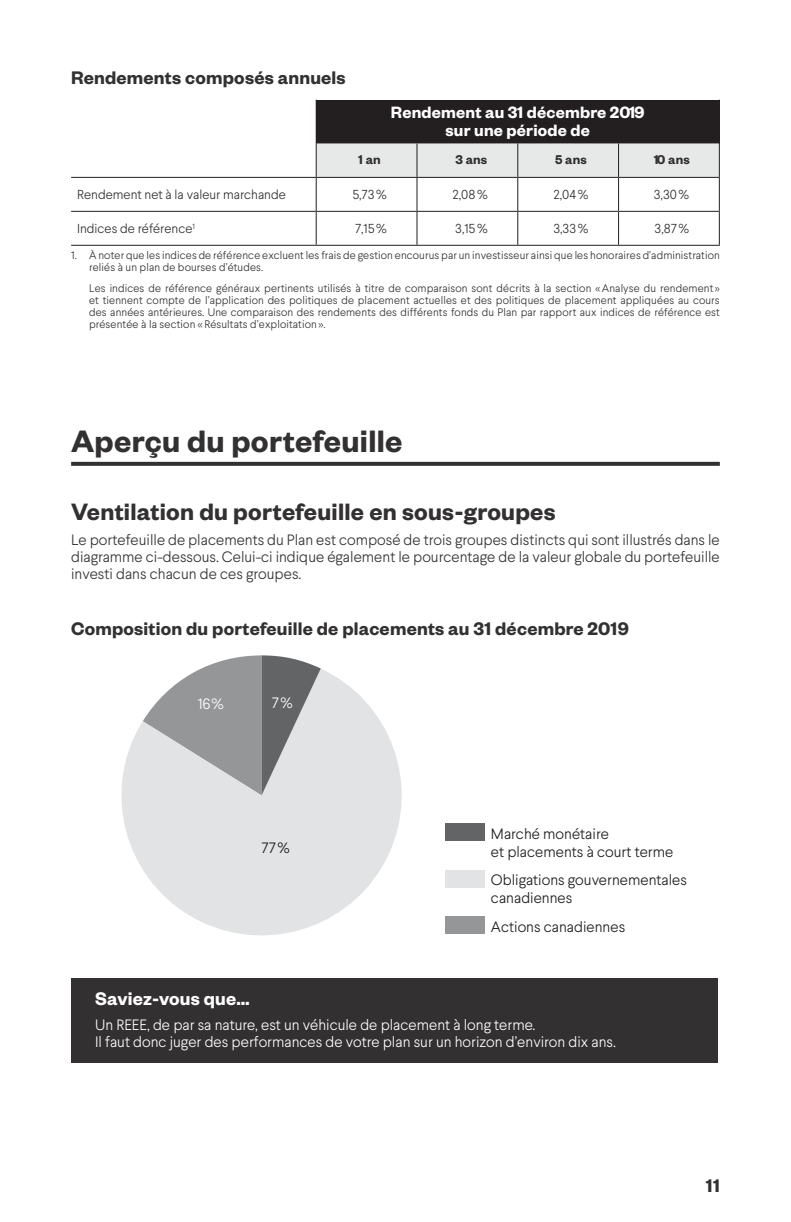
<style>
.page{position:relative;width:791px;height:1222px;background:#fff}
.page>*{position:absolute;margin:0;border:0;box-sizing:border-box;transform-origin:0 0}
.t1{font:600 34px "Founders Grotesk";letter-spacing:.01em;color:#323031}
.t2{font:600 26px "Founders Grotesk";letter-spacing:.01em;color:#323031}
.t3{font:600 20px "Founders Grotesk";letter-spacing:.01em;color:#323031}
.t4{font:600 20px "Founders Grotesk";letter-spacing:.01em;color:#fff}
.t5{font:600 18px/18px "Founders Grotesk";letter-spacing:.01em;color:#fff;text-align:center}
.t6{font:300 15px/17px "Larsseit";color:#323031;text-align:justify}
.t7{font:300 15px/17px "Larsseit";color:#fff}
.t8{font:300 15px/18px "Larsseit";color:#1c1c1b}
.t9{font:600 14px "Founders Grotesk";letter-spacing:.01em;color:#323031}
.t10{font:300 13px "Larsseit";color:#323031}
.t11{font:300 11px/12px "Larsseit";letter-spacing:.01em;color:#323031}
</style>
<div class="page">
<div style="left:71px;top:978px;width:646px;height:85px;background:#323031"></div>
<svg style="left:71px;top:462px;width:648px;height:4px;fill:#323031"></svg>
<div style="left:316px;top:100px;width:403px;height:43px;background:#231f20"></div>
<svg style="left:316px;top:143px;width:402px;height:34px"></svg>
<hr style="left:315px;top:143px;width:1px;height:34px;background:#231f20">
<hr style="left:416px;top:143px;width:1px;height:34px;background:#231f20">
<hr style="left:517px;top:143px;width:1px;height:34px;background:#231f20">
<hr style="left:617px;top:143px;width:1px;height:34px;background:#231f20">
<hr style="left:71px;top:177px;width:245px;height:1px;background:#231f20">
<hr style="left:316px;top:177px;width:101px;height:1px;background:#231f20">
<hr style="left:315px;top:178px;width:1px;height:33px;background:#231f20">
<hr style="left:417px;top:177px;width:100px;height:1px;background:#231f20">
<hr style="left:416px;top:178px;width:1px;height:33px;background:#231f20">
<hr style="left:517px;top:177px;width:101px;height:1px;background:#231f20">
<hr style="left:517px;top:178px;width:1px;height:33px;background:#231f20">
<hr style="left:618px;top:177px;width:101px;height:1px;background:#231f20">
<hr style="left:617px;top:178px;width:1px;height:33px;background:#231f20">
<hr style="left:71px;top:211px;width:245px;height:1px;background:#231f20">
<hr style="left:316px;top:211px;width:101px;height:1px;background:#231f20">
<hr style="left:315px;top:212px;width:1px;height:33px;background:#231f20">
<hr style="left:417px;top:211px;width:100px;height:1px;background:#231f20">
<hr style="left:416px;top:212px;width:1px;height:33px;background:#231f20">
<hr style="left:517px;top:211px;width:101px;height:1px;background:#231f20">
<hr style="left:517px;top:212px;width:1px;height:33px;background:#231f20">
<hr style="left:618px;top:211px;width:101px;height:1px;background:#231f20">
<hr style="left:617px;top:212px;width:1px;height:33px;background:#231f20">
<hr style="left:71px;top:245px;width:245px;height:1px;background:#231f20">
<hr style="left:316px;top:245px;width:101px;height:1px;background:#231f20">
<hr style="left:417px;top:245px;width:100px;height:1px;background:#231f20">
<hr style="left:517px;top:245px;width:101px;height:1px;background:#231f20">
<hr style="left:618px;top:245px;width:101px;height:1px;background:#231f20">
<hr style="left:315px;top:100px;width:1px;height:43px;background:#231f20">
<hr style="left:718px;top:143px;width:1px;height:34px;background:#231f20">
<hr style="left:718px;top:178px;width:1px;height:33px;background:#231f20">
<hr style="left:718px;top:212px;width:1px;height:33px;background:#231f20">
<svg style="left:121px;top:668px;width:281px;height:268px;fill:#e2e3e4"></svg>
<svg style="left:143px;top:655px;width:177px;height:140px"></svg>
<div style="left:445px;top:823px;width:39px;height:18px;background:#636466"></div>
<div style="left:445px;top:870px;width:39px;height:17px;background:#e2e3e4"></div>
<div style="left:445px;top:916px;width:39px;height:18px;background:#949698"></div>
<h3 class="t3" style="left:71px;top:65px;width:276px">Rendements composés annuels</h3>
<h3 class="t5" style="left:391px;top:103px;width:255px">Rendement au 31 décembre 2019 sur une période de</h3>
<p class="t9" style="left:358px;top:151px;width:24px">1 an</p>
<p class="t9" style="left:455px;top:151px;width:33px">3 ans</p>
<p class="t9" style="left:554px;top:151px;width:33px">5 ans</p>
<p class="t9" style="left:653px;top:151px;width:38px">10 ans</p>
<p class="t10" style="left:77px;top:187px;width:210px">Rendement net à la valeur marchande</p>
<p class="t10" style="left:352px;top:187px;width:36px">5,73%</p>
<p class="t10" style="left:452px;top:187px;width:37px">2,08%</p>
<p class="t10" style="left:553px;top:187px;width:36px">2,04%</p>
<p class="t10" style="left:653px;top:187px;width:37px">3,30%</p>
<p class="t10" style="left:77px;top:221px;width:119px">Indices de référence<sup>1</sup></p>
<p class="t10" style="left:355px;top:221px;width:33px">7,15%</p>
<p class="t10" style="left:455px;top:221px;width:34px">3,15%</p>
<p class="t10" style="left:553px;top:221px;width:37px">3,33%</p>
<p class="t10" style="left:654px;top:221px;width:36px">3,87%</p>
<p class="t11" style="left:89px;top:249px;width:632px;text-indent:-18px">1. À noter que les indices de référence excluent les frais de gestion encourus par un investisseur ainsi que les honoraires d’administration reliés à un plan de bourses d’études.</p>
<p class="t11" style="left:89px;top:282px;width:632px;text-align:justify">Les indices de référence généraux pertinents utilisés à titre de comparaison sont décrits à la section «Analyse du rendement » et tiennent compte de l’application des politiques de placement actuelles et des politiques de placement appliquées au cours des années antérieures. Une comparaison des rendements des différents fonds du Plan par rapport aux indices de référence est présentée à la section « Résultats d’exploitation ».</p>
<h1 class="t1" style="left:71px;top:419px;width:333px">Aperçu du portefeuille</h1>
<h2 class="t2" style="left:71px;top:495px;width:485px">Ventilation du portefeuille en sous-groupes</h2>
<p class="t6" style="left:71px;top:531px;width:650px">Le portefeuille de placements du Plan est composé de trois groupes distincts qui sont illustrés dans le diagramme ci-dessous. Celui-ci indique également le pourcentage de la valeur globale du portefeuille investi dans chacun de ces groupes.</p>
<h3 class="t3" style="left:71px;top:616px;width:559px">Composition du portefeuille de placements au 31 décembre 2019</h3>
<h3 class="t7" style="left:197px;top:695px;width:28px">16%</h3>
<h3 class="t7" style="left:271px;top:694px;width:22px">7%</h3>
<h3 class="t8" style="left:490px;top:825px;width:119px">Marché monétaire</h3>
<h3 class="t8" style="left:261px;top:839px;width:30px">77%</h3>
<h3 class="t8" style="left:490px;top:843px;width:184px">et placements à court terme</h3>
<h3 class="t8" style="left:490px;top:871px;width:197px">Obligations gouvernementales canadiennes</h3>
<h3 class="t8" style="left:490px;top:918px;width:136px">Actions canadiennes</h3>
<h3 class="t4" style="left:95px;top:986px;width:156px">Saviez-vous que…</h3>
<h3 class="t7" style="left:95px;top:1016px;width:522px">Un REEE, de par sa nature, est un véhicule de placement à long terme.<br>Il faut donc juger des performances de votre plan sur un horizon d’environ dix ans.</h3>
<h3 class="t3" style="left:705px;top:1173px;width:15px">11</h3>
</div>
